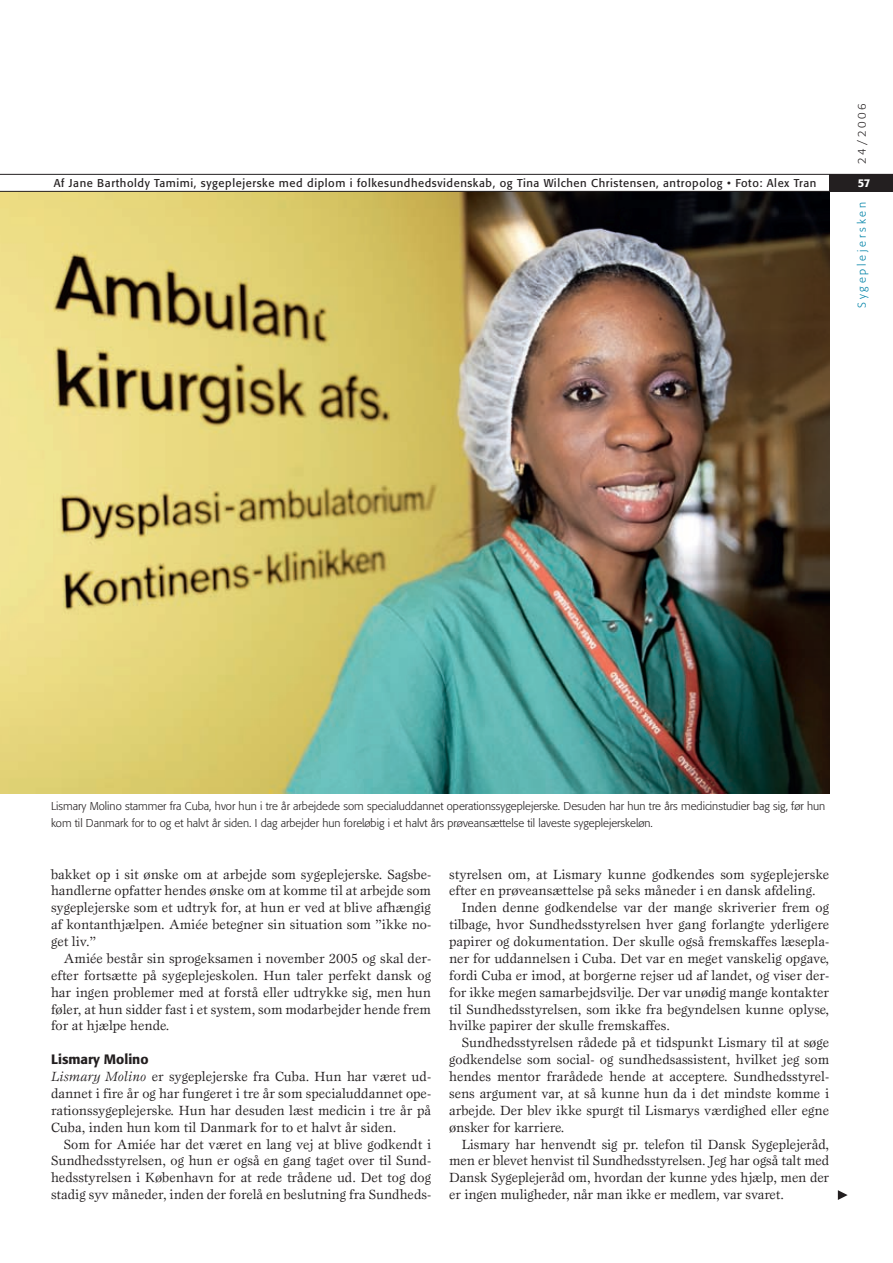
<style>
.page{position:relative;width:893px;height:1263px;background:#fff}
.page>*{position:absolute;margin:0;border:0;box-sizing:border-box;transform-origin:0 0}
.t1{font:13.8px/16.8px "Esprit";color:#231f20;text-align:justify}
.t2{font:500 13.5px "Formata";color:#231f20}
.t3{font:300 11.25px/16.8px "Formata";color:#231f20}
.t4{font:11.25px "Formata";letter-spacing:.05em;color:#231f20}
.t5{font:300 11.25px "Formata";letter-spacing:.25em;color:#0083a8}
.t6{font:500 11.25px "Formata";color:#fff}
.s1{font-style:italic}
</style>
<div class="page">
<hr style="left:0;top:174px;width:893px;height:1px;background:#231f20">
<div style="left:829px;top:174px;width:64px;height:17px;background:#231f20"></div>
<img style="left:0;top:192px;width:829px;height:601px">
<hr style="left:0;top:191px;width:893px;height:1px;background:#231f20">
<svg style="left:838px;top:1190px;width:10px;height:10px"></svg>
<p class="t4" style="left:54px;top:176px;width:764px">Af Jane Bartholdy Tamimi, sygeplejerske med diplom i folkesundhedsvidenskab, og Tina Wilchen Christensen, antropolog • Foto: Alex Tran</p>
<p class="t3" style="left:853px;top:164px;width:62px;rotate:-90deg">24/2006</p>
<p class="t6" style="left:858px;top:176px;width:14px">57</p>
<p class="t5" style="left:855px;top:308px;width:107px;rotate:-90deg">Sygeplejersken</p>
<p class="t3" style="left:51px;top:798px;width:776px">Lismary Molino stammer fra Cuba, hvor hun i tre år arbejdede som specialuddannet operationssygeplejerske. Desuden har hun tre års medicinstudier bag sig, før hun kom til Danmark for to og et halvt år siden. I dag arbejder hun foreløbig i et halvt års prøveansættelse til laveste sygeplejerskeløn.</p>
<p class="t1" style="left:51px;top:865px;width:382px">bakket op i sit ønske om at arbejde som sygeplejerske. Sagsbe&shy;handlerne opfatter hendes ønske om at komme til at arbejde som sygeplejerske som et udtryk for, at hun er ved at blive afhængig af kontanthjælpen. Amiée betegner sin situation som ”ikke no&shy;get liv.”</p>
<p class="t1" style="left:51px;top:950px;width:382px;text-indent:13px">Amiée består sin sprogeksamen i november 2005 og skal der&shy;efter fortsætte på sygeplejeskolen. Hun taler perfekt dansk og har ingen problemer med at forstå eller udtrykke sig, men hun føler, at hun sidder fast i et system, som modarbejder hende frem for at hjælpe hende.</p>
<p class="t2" style="left:51px;top:1051px;width:99px">Lismary Molino</p>
<p class="t1" style="left:51px;top:1068px;width:382px"><span class="s1">Lismary Molino</span> er sygeplejerske fra Cuba. Hun har været ud&shy;dannet i fire år og har fungeret i tre år som specialuddannet ope&shy;rationssygeplejerske. Hun har desuden læst medicin i tre år på Cuba, inden hun kom til Danmark for to et halvt år siden.</p>
<p class="t1" style="left:51px;top:1135px;width:382px;text-indent:13px">Som for Amiée har det været en lang vej at blive godkendt i Sundhedsstyrelsen, og hun er også en gang taget over til Sund&shy;hedsstyrelsen i København for at rede trådene ud. Det tog dog stadig syv måneder, inden der forelå en beslutning fra Sundheds-</p>
<p class="t1" style="left:449px;top:865px;width:382px">styrelsen om, at Lismary kunne godkendes som sygeplejerske</p>
<p class="t1" style="left:449px;top:882px;width:368px">efter en prøveansættelse på seks måneder i en dansk afdeling.</p>
<p class="t1" style="left:462px;top:899px;width:369px">Inden denne godkendelse var der mange skriverier frem og</p>
<p class="t1" style="left:449px;top:916px;width:382px">tilbage, hvor Sundhedsstyrelsen hver gang forlangte yderligere</p>
<p class="t1" style="left:449px;top:933px;width:382px">papirer og dokumentation. Der skulle også fremskaffes læsepla-</p>
<p class="t1" style="left:449px;top:950px;width:382px">ner for uddannelsen i Cuba. Det var en meget vanskelig opgave,</p>
<p class="t1" style="left:449px;top:966px;width:382px">fordi Cuba er imod, at borgerne rejser ud af landet, og viser der-</p>
<p class="t1" style="left:449px;top:983px;width:382px">for ikke megen samarbejdsvilje. Der var unødig mange kontakter</p>
<p class="t1" style="left:449px;top:1000px;width:382px">til Sundhedsstyrelsen, som ikke fra begyndelsen kunne oplyse,</p>
<p class="t1" style="left:449px;top:1017px;width:223px">hvilke papirer der skulle fremskaffes.</p>
<p class="t1" style="left:462px;top:1034px;width:369px">Sundhedsstyrelsen rådede på et tidspunkt Lismary til at søge</p>
<p class="t1" style="left:449px;top:1051px;width:382px">godkendelse som social- og sundhedsassistent, hvilket jeg som</p>
<p class="t1" style="left:449px;top:1068px;width:382px">hendes mentor frarådede hende at acceptere. Sundhedsstyrel-</p>
<p class="t1" style="left:449px;top:1085px;width:382px">sens argument var, at så kunne hun da i det mindste komme i</p>
<p class="t1" style="left:449px;top:1101px;width:381px">arbejde. Der blev ikke spurgt til Lismarys værdighed eller egne</p>
<p class="t1" style="left:449px;top:1118px;width:117px">ønsker for karriere.</p>
<p class="t1" style="left:462px;top:1135px;width:369px">Lismary har henvendt sig pr. telefon til Dansk Sygeplejeråd,</p>
<p class="t1" style="left:449px;top:1152px;width:382px">men er blevet henvist til Sundhedsstyrelsen. Jeg har også talt med</p>
<p class="t1" style="left:449px;top:1169px;width:382px">Dansk Sygeplejeråd om, hvordan der kunne ydes hjælp, men der</p>
<p class="t1" style="left:449px;top:1186px;width:336px">er ingen muligheder, når man ikke er medlem, var svaret.</p>
</div>
